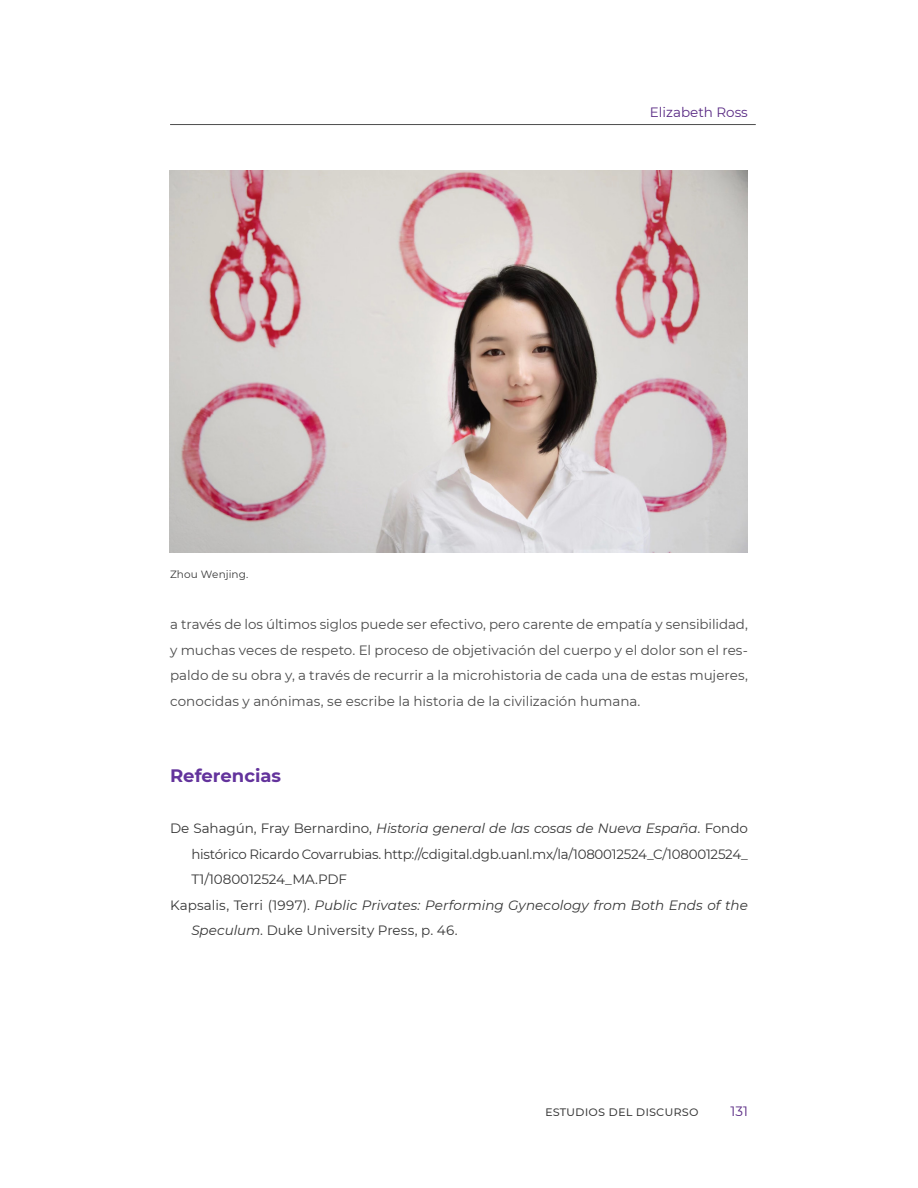
<style>
.page{position:relative;width:918px;height:1188px;background:#fff}
.page>*{position:absolute;margin:0;border:0;box-sizing:border-box;transform-origin:0 0}
.SUBTITULO{font:700 18px "Montserrat";color:#63339c}
.TEXTO_2{font:13.5px/25.5px "Montserrat";color:#4a4a4a;text-align:justify}
.REFERENCIAS{font:13.5px/25.5px "Montserrat";letter-spacing:-.015em;color:#363636;text-align:justify}
.REFERENCIAS-2{font:italic 13.5px/25.5px "Montserrat";color:#363636}
.t1{font:13.5px "Montserrat";color:#592a84}
.FIGURA_PIE{font:10.5px "Montserrat";letter-spacing:.01em;color:#383838}
.s1{font-style:italic}
.s2{font-style:normal}
</style>
<div class="page">
<hr style="left:170px;top:124px;width:586px;height:1px;background:#4d4d4d">
<img style="left:170px;top:170px;width:578px;height:383px">
<p class="FIGURA_PIE" style="left:170px;top:567px;width:80px">Zhou Wenjing.</p>
<p class="t1" style="left:650px;top:103px;width:100px">Elizabeth Ross</p>
<p class="TEXTO_2" style="left:170px;top:611px;width:579px">a través de los últimos siglos puede ser efectivo, pero carente de empatía y sensibilidad, y muchas veces de respeto. El proceso de objetivación del cuerpo y el dolor son el res&shy;paldo de su obra y, a través de recurrir a la microhistoria de cada una de estas mujeres, conocidas y anónimas, se escribe la historia de la civilización humana.</p>
<p class="SUBTITULO" style="left:170px;top:763px;width:113px">Referencias</p>
<p class="REFERENCIAS" style="left:191px;top:815px;width:558px;text-indent:-21px">De Sahagún, Fray Bernardino, <span class="s1">Historia general de las cosas de Nueva España</span>. Fondo histórico Ricardo Covarrubias. http://cdigital.dgb.uanl.mx/la/1080012524_C/1080012524_ T1/1080012524_MA.PDF</p>
<p class="REFERENCIAS-2" style="left:191px;top:892px;width:558px;text-indent:-21px"><span class="s2">Kapsalis, Terri (1997).</span> Public Privates: Performing Gynecology from Both Ends of the<br>Speculum<span class="s2">. Duke University Press, p. 46.</span></p>
<p class="REFERENCIAS" style="left:545px;top:1098px;width:155px">estudios del discurso</p>
<p class="t1" style="left:731px;top:1102px;width:19px">131</p>
</div>
